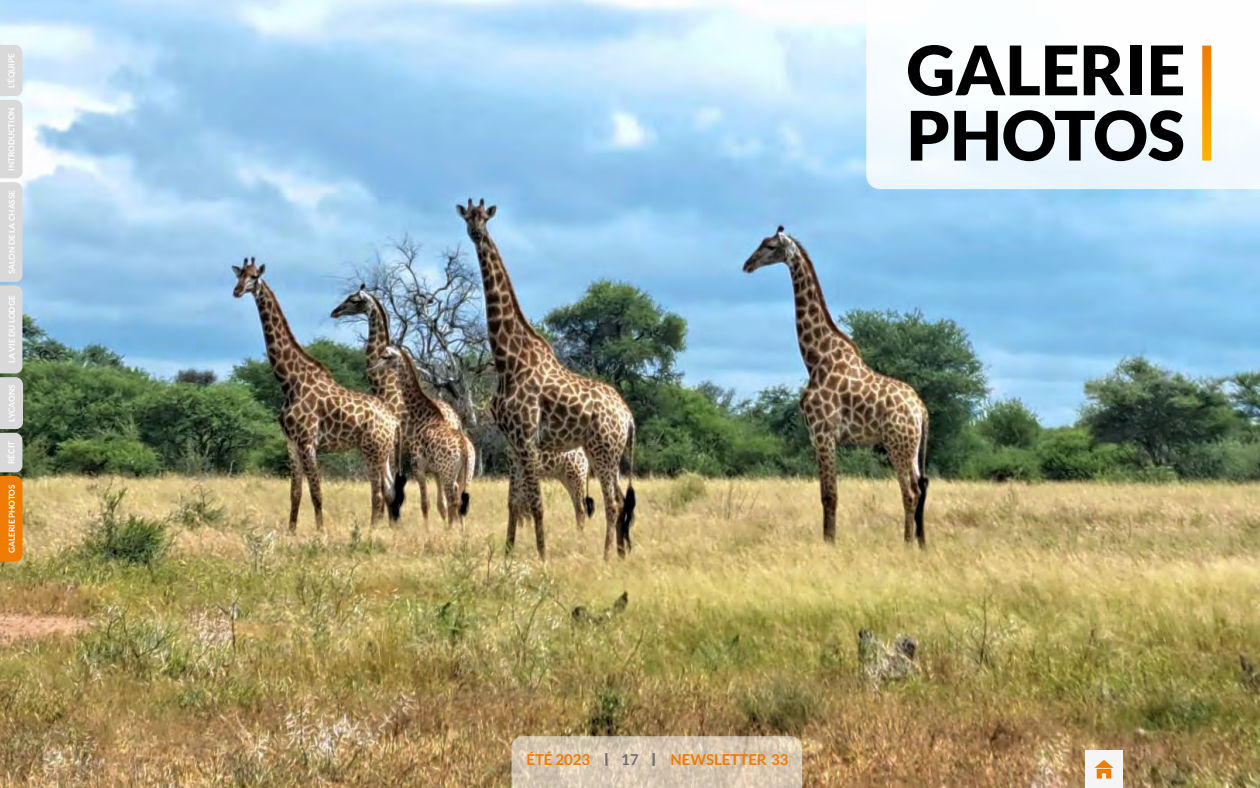
<style>
.page{position:relative;width:1260px;height:788px;background:#fff}
.page>*{position:absolute;margin:0;border:0;box-sizing:border-box;transform-origin:0 0}
.t1{font:900 68.25px/65.2px "Lato";color:#000}
.t2{font:700 15px "Lato";color:#ef7b00}
.t3{font:700 15px "Lato";color:#6d6e71}
.t4{font:700 8.25px "Lato";color:#fff}
</style>
<div class="page">
<img style="left:0;top:0;width:1260px;height:787px">
<svg style="left:866px;top:0;width:394px;height:189px"></svg>
<svg style="left:1202px;top:46px;width:9px;height:114px"></svg>
<svg style="left:512px;top:736px;width:290px;height:52px"></svg>
<div style="left:1085px;top:750px;width:38px;height:38px;background:#f5f5f5"></div>
<svg style="left:1094px;top:760px;width:20px;height:18px"></svg>
<svg style="left:0;top:45px;width:23px;height:516px"></svg>
<p class="t4" style="left:7px;top:88px;width:36px;rotate:-90deg">L’ÉQUIPE</p>
<p class="t4" style="left:7px;top:171px;width:65px;rotate:-90deg">INTRODUCTION</p>
<p class="t4" style="left:7px;top:274px;width:86px;rotate:-90deg">SALON DE LA CHASSE</p>
<p class="t4" style="left:7px;top:363px;width:69px;rotate:-90deg">LA VIE DU LODGE</p>
<p class="t4" style="left:7px;top:421px;width:38px;rotate:-90deg">LYCAONS</p>
<p class="t4" style="left:7px;top:464px;width:25px;rotate:-90deg">RÉCIT</p>
<p class="t4" style="left:7px;top:553px;width:70px;rotate:-90deg">GALERIE PHOTOS</p>
<h1 class="t1" style="left:907px;top:36px;width:280px">GALERIE<br>PHOTOS</h1>
<h2 class="t2" style="left:526px;top:751px;width:65px">ÉTÉ 2023</h2>
<h2 class="t3" style="left:621px;top:751px;width:19px">17</h2>
<h2 class="t2" style="left:671px;top:751px;width:120px">NEWSLETTER 33</h2>
</div>
